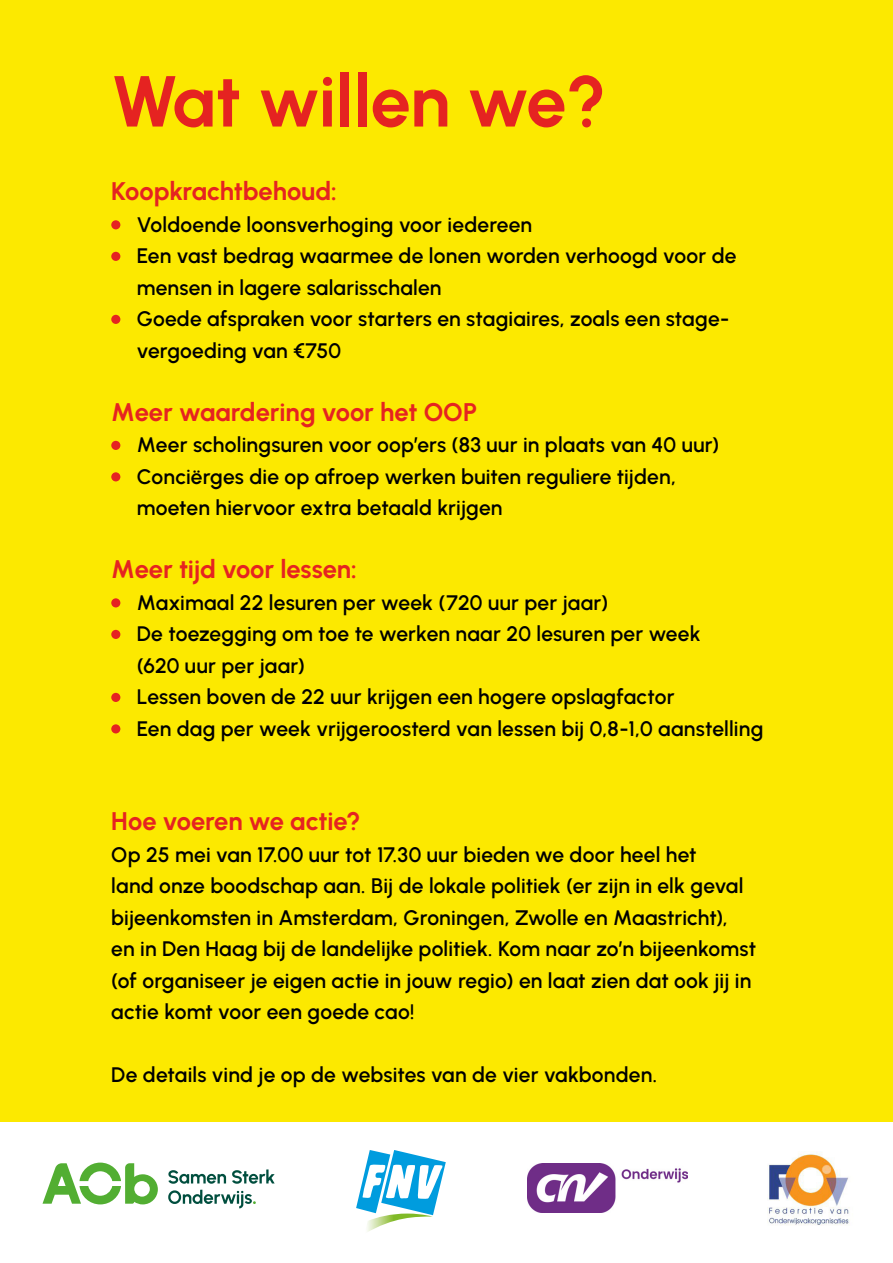
<style>
.page{position:relative;width:893px;height:1263px;background:#fce900}
.page>*{position:absolute;margin:0;border:0;box-sizing:border-box;transform-origin:0 0}
.t1{font:700 72px "Urbanist";letter-spacing:-.01em;color:#e52321}
.t2{font:700 25.5px "Urbanist";letter-spacing:-.005em;color:#e52321}
.t3{font:600 21px/31.5px "Urbanist";letter-spacing:.01em;color:#000}
</style>
<div class="page">
<div style="left:111px;top:220px;width:9px;height:9px;background:#e52321;border-radius:50%"></div>
<div style="left:111px;top:252px;width:9px;height:9px;background:#e52321;border-radius:50%"></div>
<div style="left:111px;top:315px;width:9px;height:9px;background:#e52321;border-radius:50%"></div>
<div style="left:111px;top:441px;width:9px;height:9px;background:#e52321;border-radius:50%"></div>
<div style="left:111px;top:598px;width:9px;height:9px;background:#e52321;border-radius:50%"></div>
<div style="left:111px;top:630px;width:9px;height:9px;background:#e52321;border-radius:50%"></div>
<div style="left:111px;top:693px;width:9px;height:9px;background:#e52321;border-radius:50%"></div>
<div style="left:111px;top:724px;width:9px;height:9px;background:#e52321;border-radius:50%"></div>
<div style="left:111px;top:472px;width:9px;height:9px;background:#e52321;border-radius:50%"></div>
<div style="left:0;top:1122px;width:893px;height:141px;background:#fff"></div>
<svg style="left:43px;top:1162px;width:115px;height:42px"></svg>
<svg style="left:168px;top:1170px;width:58px;height:14px"></svg>
<svg style="left:232px;top:1169px;width:43px;height:15px"></svg>
<svg style="left:168px;top:1190px;width:88px;height:18px"></svg>
<img style="left:528px;top:1164px;width:160px;height:49px">
<img style="left:767px;top:1153px;width:83px;height:73px">
<svg style="left:356px;top:1150px;width:90px;height:82px"></svg>
<h1 class="t1" style="left:111px;top:54px;width:497px">Wat willen we?</h1>
<p class="t2" style="left:111px;top:174px;width:227px">Koopkrachtbehoud:</p>
<p class="t3" style="left:137px;top:208px;width:601px">Voldoende loonsverhoging voor iedereen<br>Een vast bedrag waarmee de lonen worden verhoogd voor de mensen in lagere salarisschalen<br>Goede afspraken voor starters en stagiaires, zoals een stage&shy;vergoeding van €750</p>
<p class="t2" style="left:111px;top:395px;width:367px">Meer waardering voor het OOP</p>
<p class="t3" style="left:137px;top:428px;width:584px">Meer scholingsuren voor oop’ers (83 uur in plaats van 40 uur)<br>Conciërges die op afroep werken buiten reguliere tijden, moeten hiervoor extra betaald krijgen</p>
<p class="t2" style="left:111px;top:552px;width:247px">Meer tijd voor lessen:</p>
<p class="t3" style="left:137px;top:586px;width:628px">Maximaal 22 lesuren per week (720 uur per jaar)<br>De toezegging om toe te werken naar 20 lesuren per week<br>(620 uur per jaar)<br>Lessen boven de 22 uur krijgen een hogere opslagfactor<br>Een dag per week vrijgeroosterd van lessen bij 0,8-1,0 aanstelling</p>
<p class="t2" style="left:111px;top:804px;width:251px">Hoe voeren we actie?</p>
<p class="t3" style="left:111px;top:838px;width:646px">Op 25 mei van 17.00 uur tot 17.30 uur bieden we door heel het<br>land onze boodschap aan. Bij de lokale politiek (er zijn in elk geval bijeenkomsten in Amsterdam, Groningen, Zwolle en Maastricht), en in Den Haag bij de landelijke politiek. Kom naar zo’n bijeenkomst (of organiseer je eigen actie in jouw regio) en laat zien dat ook jij in actie komt voor een goede cao!</p>
<p class="t3" style="left:111px;top:1058px;width:547px">De details vind je op de websites van de vier vakbonden.</p>
</div>
